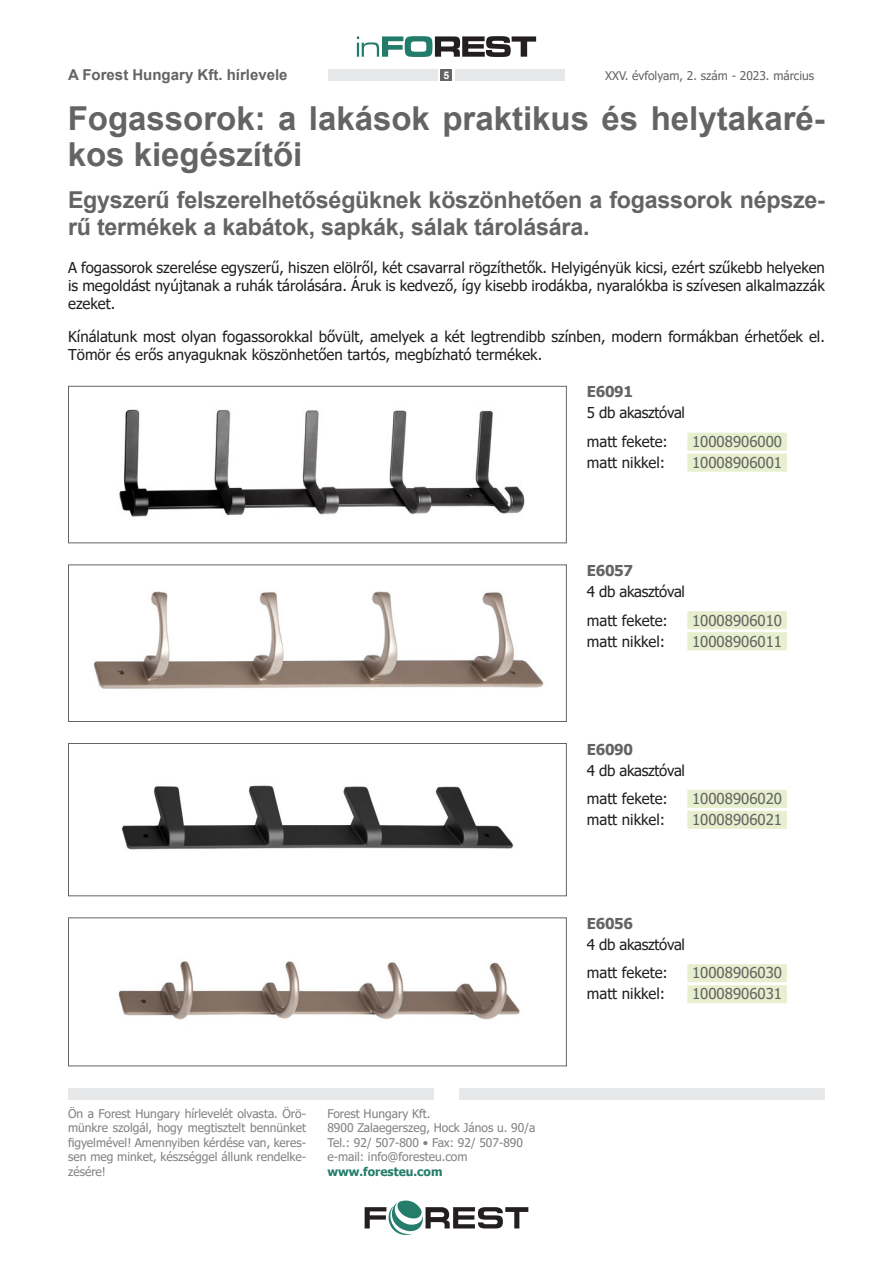
<style>
.page{position:relative;width:893px;height:1263px;background:#fff}
.page>*{position:absolute;margin:0;border:0;box-sizing:border-box;transform-origin:0 0}
.Cikk_cím{font:700 33px/36px "Arial";color:#646464}
.Cikk_cím-2{font:700 23.25px/27px "Arial";letter-spacing:-.01em;color:#646464}
.Cikk_cím-3{font:15px/18px "Tahoma";color:#231f20;text-align:justify}
.Cikk_cím-4{font:15px "Tahoma";color:#646464}
.Cikk_cím-5{font:15px "Tahoma";letter-spacing:-.02em;color:#231f20}
.t1{font:700 15px "Arial";color:#646363}
.Cikk_cím-6{font:700 15px "Tahoma";letter-spacing:-.02em;color:#646464}
.t2{font:12px/14.4px "Tahoma";color:#808285;text-align:justify}
.t3{font:12px "Tahoma";color:#646464}
.t4{font:700 12px "Tahoma";color:#237c6a}
.t5{font:700 10.5px "Arial";color:#fff}
</style>
<div class="page">
<svg style="left:357px;top:36px;width:179px;height:21px"></svg>
<svg style="left:365px;top:1200px;width:163px;height:35px"></svg>
<div style="left:441px;top:69px;width:11px;height:12px;background:#646464"></div>
<div style="left:328px;top:69px;width:110px;height:12px;background:#e6e7e9"></div>
<div style="left:68px;top:1089px;width:365px;height:11px;background:#e6e7e9"></div>
<div style="left:455px;top:69px;width:110px;height:12px;background:#e6e7e9"></div>
<div style="left:459px;top:1089px;width:366px;height:11px;background:#e6e7e9"></div>
<img style="left:119px;top:409px;width:406px;height:108px">
<div style="left:68px;top:386px;width:499px;height:157px;border:1px solid #646464"></div>
<img style="left:93px;top:591px;width:451px;height:98px">
<div style="left:68px;top:564px;width:499px;height:158px;border:1px solid #646464"></div>
<img style="left:122px;top:785px;width:392px;height:65px">
<div style="left:68px;top:743px;width:499px;height:153px;border:1px solid #646464"></div>
<img style="left:118px;top:961px;width:402px;height:59px">
<div style="left:68px;top:917px;width:499px;height:149px;border:1px solid #646464"></div>
<div style="left:687px;top:433px;width:100px;height:18px;background:#e7efcf"></div>
<div style="left:687px;top:454px;width:100px;height:18px;background:#e7efcf"></div>
<div style="left:687px;top:611px;width:100px;height:18px;background:#e7efcf"></div>
<div style="left:687px;top:632px;width:100px;height:18px;background:#e7efcf"></div>
<div style="left:687px;top:790px;width:100px;height:18px;background:#e7efcf"></div>
<div style="left:687px;top:811px;width:100px;height:18px;background:#e7efcf"></div>
<div style="left:687px;top:964px;width:100px;height:18px;background:#e7efcf"></div>
<div style="left:687px;top:985px;width:100px;height:18px;background:#e7efcf"></div>
<p class="t1" style="left:68px;top:65px;width:221px">A Forest Hungary Kft. hírlevele</p>
<p class="t5" style="left:444px;top:68px;width:7px">5</p>
<p class="t3" style="left:605px;top:68px;width:211px">XXV. évfolyam, 2. szám - 2023. március</p>
<p class="Cikk_cím" style="left:68px;top:101px;width:759px">Fogassorok: a lakások praktikus és helytakaré&shy;kos kiegészítői</p>
<p class="Cikk_cím-2" style="left:68px;top:187px;width:758px">Egyszerű felszerelhetőségüknek köszönhetően a fogassorok népsze&shy;rű termékek a kabátok, sapkák, sálak tárolására.</p>
<p class="Cikk_cím-3" style="left:68px;top:259px;width:758px">A fogassorok szerelése egyszerű, hiszen elölről, két csavarral rögzíthetők. Helyigényük kicsi, ezért szűkebb helyeken is megoldást nyújtanak a ruhák tárolására. Áruk is kedvező, így kisebb irodákba, nyaralókba is szívesen alkalmazzák ezeket.</p>
<p class="Cikk_cím-3" style="left:68px;top:328px;width:758px">Kínálatunk most olyan fogassorokkal bővült, amelyek a két legtrendibb színben, modern formákban érhetőek el.<br>Tömör és erős anyaguknak köszönhetően tartós, megbízható termékek.</p>
<p class="Cikk_cím-6" style="left:587px;top:381px;width:48px">E6091</p>
<p class="Cikk_cím-5" style="left:587px;top:403px;width:100px">5 db akasztóval</p>
<p class="Cikk_cím-3" style="left:587px;top:433px;width:83px">matt fekete:</p>
<p class="Cikk_cím-4" style="left:692px;top:431px;width:92px">10008906000</p>
<p class="Cikk_cím-3" style="left:587px;top:454px;width:80px">matt nikkel:</p>
<p class="Cikk_cím-4" style="left:692px;top:452px;width:92px">10008906001</p>
<p class="Cikk_cím-6" style="left:587px;top:560px;width:48px">E6057</p>
<p class="Cikk_cím-5" style="left:587px;top:581px;width:100px">4 db akasztóval</p>
<p class="Cikk_cím-3" style="left:587px;top:612px;width:83px">matt fekete:</p>
<p class="Cikk_cím-4" style="left:692px;top:610px;width:92px">10008906010</p>
<p class="Cikk_cím-3" style="left:587px;top:633px;width:80px">matt nikkel:</p>
<p class="Cikk_cím-4" style="left:692px;top:631px;width:92px">10008906011</p>
<p class="Cikk_cím-6" style="left:587px;top:739px;width:48px">E6090</p>
<p class="Cikk_cím-5" style="left:587px;top:760px;width:100px">4 db akasztóval</p>
<p class="Cikk_cím-3" style="left:587px;top:790px;width:83px">matt fekete:</p>
<p class="Cikk_cím-4" style="left:692px;top:788px;width:92px">10008906020</p>
<p class="Cikk_cím-3" style="left:587px;top:811px;width:80px">matt nikkel:</p>
<p class="Cikk_cím-4" style="left:692px;top:809px;width:92px">10008906021</p>
<p class="t2" style="left:68px;top:1107px;width:240px">Ön a Forest Hungary hírlevelét olvasta. Örö&shy;münkre szolgál, hogy megtisztelt bennünket figyelmével! Amennyiben kérdése van, keres&shy;sen meg minket, készséggel állunk rendelke&shy;zésére!</p>
<p class="t2" style="left:327px;top:1107px;width:209px;text-align:left">Forest Hungary Kft.<br>8900 Zalaegerszeg, Hock János u. 90/a<br>Tel.: 92/ 507-800 • Fax: 92/ 507-890 e-mail: info@foresteu.com</p>
<p class="t4" style="left:327px;top:1163px;width:117px">www.foresteu.com</p>
<p class="Cikk_cím-6" style="left:587px;top:913px;width:48px">E6056</p>
<p class="Cikk_cím-5" style="left:587px;top:934px;width:100px">4 db akasztóval</p>
<p class="Cikk_cím-3" style="left:587px;top:965px;width:83px">matt fekete:</p>
<p class="Cikk_cím-4" style="left:692px;top:963px;width:92px">10008906030</p>
<p class="Cikk_cím-3" style="left:587px;top:986px;width:80px">matt nikkel:</p>
<p class="Cikk_cím-4" style="left:692px;top:984px;width:92px">10008906031</p>
</div>
